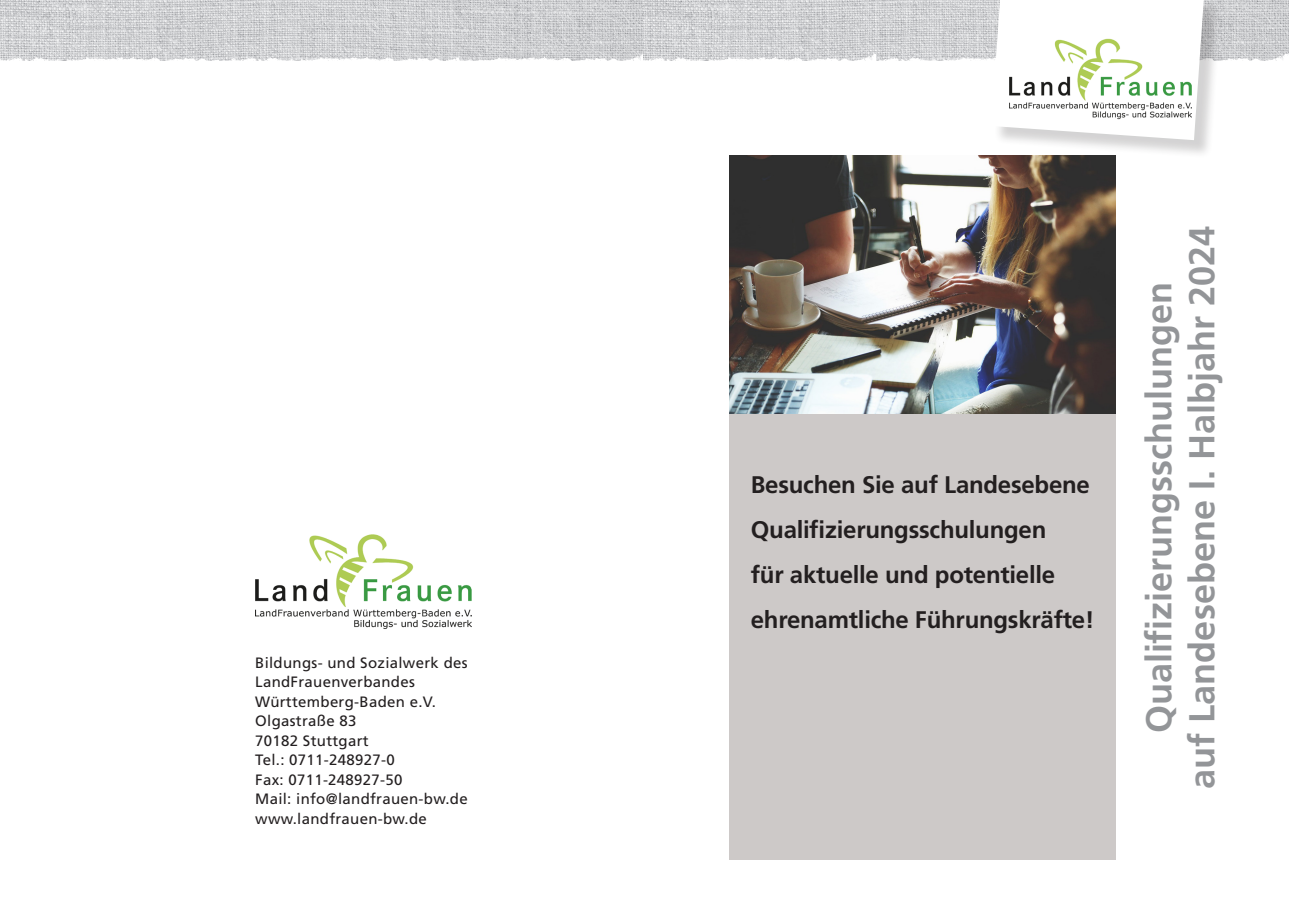
<style>
.page{position:relative;width:1289px;height:919px;background:#fff}
.page>*{position:absolute;margin:0;border:0;box-sizing:border-box;transform-origin:0 0}
.t1{font:700 36px/43.2px "Frutiger LT Pro";color:#939598;text-align:center}
.t2{font:700 24px/45px "Frutiger LT Pro";letter-spacing:-.01em;color:#231f20}
.t3{font:15px/19.5px "Frutiger LT Pro";letter-spacing:.02em;color:#231f20}
</style>
<div class="page">
<img style="left:0;top:0;width:1288px;height:60px">
<img style="left:879px;top:53px;width:409px;height:8px">
<img style="left:223px;top:53px;width:652px;height:8px">
<div style="left:993px;top:0;width:229px;height:158px;background:#231f20;opacity:.2"></div>
<svg style="left:991px;top:0;width:212px;height:140px"></svg>
<img style="left:1009px;top:22px;width:182px;height:101px">
<img style="left:0;top:53px;width:219px;height:8px">
<img style="left:729px;top:155px;width:386px;height:259px">
<div style="left:729px;top:414px;width:386px;height:445px;background:#cdc9c8"></div>
<img style="left:255px;top:534px;width:217px;height:95px">
<p class="t3" style="left:255px;top:652px;width:214px">Bildungs- und Sozialwerk des</p>
<p class="t3" style="left:255px;top:672px;width:182px">LandFrauenverbandes<br>Württemberg-Baden e.V.</p>
<p class="t3" style="left:255px;top:711px;width:103px">Olgastraße 83</p>
<p class="t3" style="left:255px;top:730px;width:115px">70182 Stuttgart</p>
<p class="t3" style="left:255px;top:750px;width:141px">Tel.: 0711-248927-0</p>
<p class="t3" style="left:255px;top:769px;width:149px">Fax: 0711-248927-50</p>
<p class="t3" style="left:255px;top:789px;width:214px">Mail: info@landfrauen-bw.de</p>
<p class="t3" style="left:255px;top:808px;width:173px">www.landfrauen-bw.de</p>
<p class="t2" style="left:750px;top:462px;width:345px">Besuchen Sie auf Landesebene<br>Qualifizierungsschulungen<br>für aktuelle und potentielle ehrenamtliche Führungskräfte!</p>
<p class="t1" style="left:1137px;top:788px;width:564px;rotate:-90deg">Qualifizierungsschulungen<br>auf Landesebene I. Halbjahr 2024</p>
</div>
